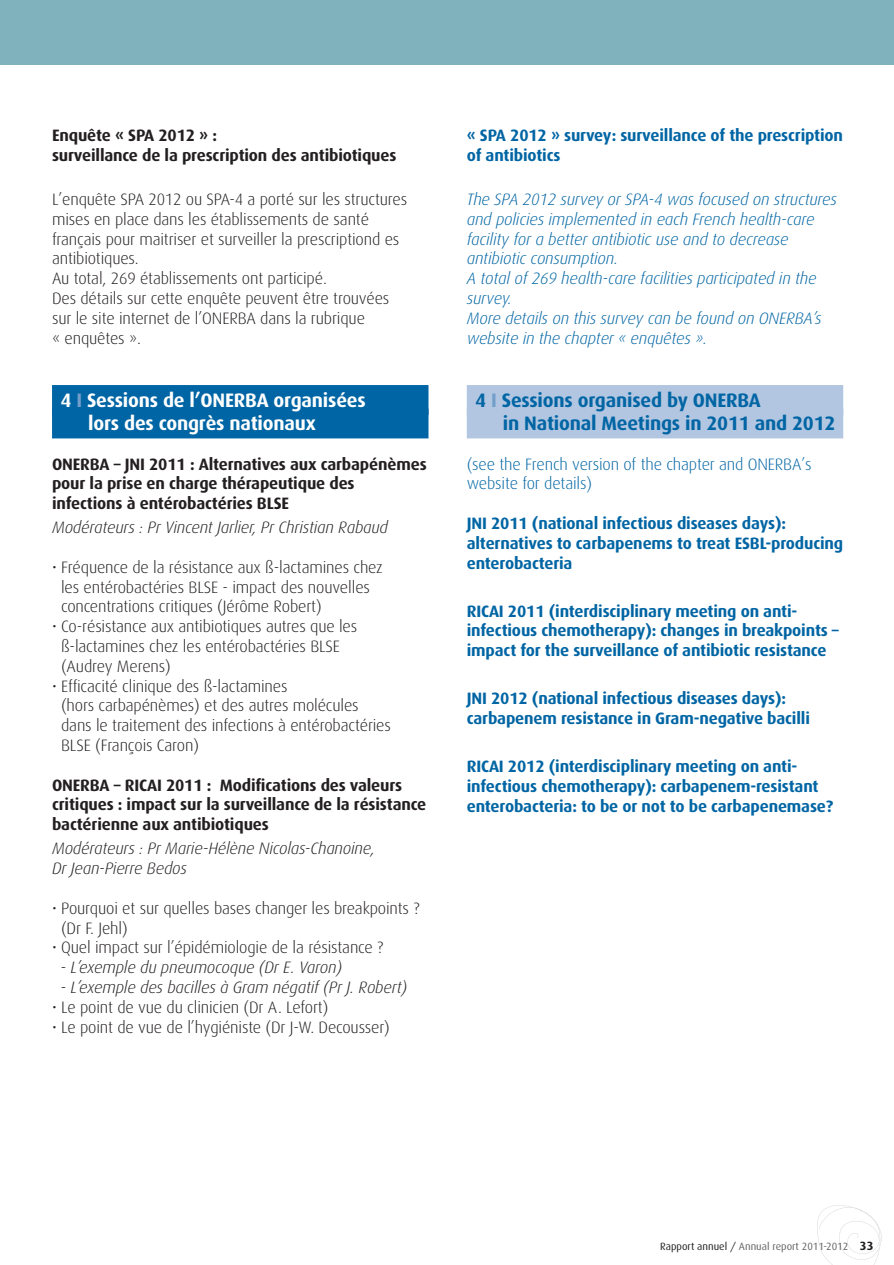
<style>
.page{position:relative;width:894px;height:1265px;background:#fff}
.page>*{position:absolute;margin:0;border:0;box-sizing:border-box;transform-origin:0 0}
.t1{font:700 19.5px/23.4px "Dax";letter-spacing:-.01em;color:#0065a4}
.t2{font:700 19.5px/23.4px "Dax";letter-spacing:-.01em;color:#fff}
.t3{font:300 16.5px/19.8px "Dax";letter-spacing:-.01em;color:#231f20}
.t4{font:700 16.5px/19.8px "Dax";letter-spacing:-.01em;color:#0065a4}
.t5{font:italic 300 16.5px/19.8px "Dax";letter-spacing:-.01em;color:#0065a4}
.t6{font:700 16.5px/19.8px "Dax";letter-spacing:-.01em;color:#231f20}
.t7{font:italic 300 16.5px/19.8px "Dax";letter-spacing:-.01em;color:#231f20}
.t8{font:300 16.5px/19.8px "Dax";letter-spacing:-.01em;color:#0065a4}
.t9{font:10.5px "Dax";color:#636466}
.s1{color:#729eca}
.s2{color:#231f20}
.s3{font-weight:700;font-size:12px;color:#231f20}
</style>
<div class="page">
<svg style="left:817px;top:1205px;width:64px;height:60px"></svg>
<hr style="left:0;top:0;width:1px;height:65px;background:#80b2bd">
<div style="left:1px;top:0;width:893px;height:65px;background:#80b2bd"></div>
<div style="left:52px;top:385px;width:376px;height:30px;background:#0065a4"></div>
<div style="left:52px;top:408px;width:376px;height:30px;background:#0065a4"></div>
<div style="left:467px;top:385px;width:376px;height:30px;background:#b2c6e1"></div>
<div style="left:467px;top:408px;width:376px;height:30px;background:#b2c6e1"></div>
<p class="t6" style="left:52px;top:126px;width:346px">Enquête « SPA 2012 » :<br>surveillance de la prescription des antibiotiques</p>
<p class="t3" style="left:52px;top:190px;width:357px">L’enquête SPA 2012 ou SPA-4 a porté sur les structures mises en place dans les établissements de santé français pour maitriser et surveiller la prescriptiond es antibiotiques.<br>Au total, 269 établissements ont participé.<br>Des détails sur cette enquête peuvent être trouvées sur le site internet de l’ONERBA dans la rubrique<br>« enquêtes ».</p>
<p class="t2" style="left:88px;top:389px;width:279px;text-indent:-28px">4 <span class="s1">I</span> Sessions de l’ONERBA organisées lors des congrès nationaux</p>
<p class="t6" style="left:52px;top:455px;width:376px">ONERBA – JNI 2011 : Alternatives aux carbapénèmes pour la prise en charge thérapeutique des infections à entérobactéries BLSE</p>
<p class="t7" style="left:52px;top:518px;width:337px">Modérateurs : Pr Vincent Jarlier, Pr Christian Rabaud</p>
<p class="t3" style="left:61px;top:558px;width:323px;text-indent:-9px">• Fréquence de la résistance aux ß-lactamines chez les entérobactéries BLSE - impact des nouvelles concentrations critiques (Jérôme Robert)</p>
<p class="t3" style="left:61px;top:617px;width:298px;text-indent:-9px">• Co-résistance aux antibiotiques autres que les ß-lactamines chez les entérobactéries BLSE (Audrey Merens)</p>
<p class="t3" style="left:61px;top:677px;width:331px;text-indent:-9px">• Efficacité clinique des ß-lactamines<br>(hors carbapénèmes) et des autres molécules dans le traitement des infections à entérobactéries BLSE (François Caron)</p>
<p class="t6" style="left:52px;top:776px;width:376px">ONERBA – RICAI 2011 : Modifications des valeurs critiques : impact sur la surveillance de la résistance bactérienne aux antibiotiques</p>
<p class="t7" style="left:52px;top:839px;width:324px">Modérateurs : Pr Marie-Hélène Nicolas-Chanoine,<br>Dr Jean-Pierre Bedos</p>
<p class="t3" style="left:61px;top:899px;width:360px;text-indent:-9px">• Pourquoi et sur quelles bases changer les breakpoints ? (Dr F. Jehl)</p>
<p class="t3" style="left:52px;top:938px;width:333px">• Quel impact sur l’épidémiologie de la résistance ?</p>
<p class="t7" style="left:61px;top:958px;width:283px">- L’exemple du pneumocoque (Dr E. Varon)</p>
<p class="t7" style="left:61px;top:978px;width:348px">- L’exemple des bacilles à Gram négatif (Pr J. Robert)</p>
<p class="t3" style="left:52px;top:998px;width:278px">• Le point de vue du clinicien (Dr A. Lefort)</p>
<p class="t3" style="left:52px;top:1018px;width:339px">• Le point de vue de l’hygiéniste (Dr J-W. Decousser)</p>
<p class="t4" style="left:467px;top:126px;width:378px">« SPA 2012 » survey: surveillance of the prescription of antibiotics</p>
<p class="t5" style="left:467px;top:190px;width:372px">The SPA 2012 survey or SPA-4 was focused on structures and policies implemented in each French health-care facility for a better antibiotic use and to decrease antibiotic consumption.<br>A total of 269 health-care facilities participated in the survey.<br>More details on this survey can be found on ONERBA’s website in the chapter « enquêtes ».</p>
<p class="t1" style="left:503px;top:389px;width:334px;text-indent:-28px">4 <span class="s1">I</span> Sessions organised by ONERBA<br>in National Meetings in 2011 and 2012</p>
<p class="t8" style="left:467px;top:455px;width:346px">(see the French version of the chapter and ONERBA’s website for details)</p>
<p class="t4" style="left:467px;top:514px;width:378px">JNI 2011 (national infectious diseases days): alternatives to carbapenems to treat ESBL-producing enterobacteria</p>
<p class="t4" style="left:467px;top:602px;width:373px">RICAI 2011 (interdisciplinary meeting on anti&shy;infectious chemotherapy): changes in breakpoints – impact for the surveillance of antibiotic resistance</p>
<p class="t4" style="left:467px;top:690px;width:345px">JNI 2012 (national infectious diseases days): carbapenem resistance in Gram-negative bacilli</p>
<p class="t4" style="left:467px;top:757px;width:368px">RICAI 2012 (interdisciplinary meeting on anti&shy;infectious chemotherapy): carbapenem-resistant enterobacteria: to be or not to be carbapenemase?</p>
<p class="t9" style="left:660px;top:1241px;width:215px"><span class="s2">Rapport annuel /</span> Annual report 2011-2012 <span class="s3">33</span></p>
</div>
